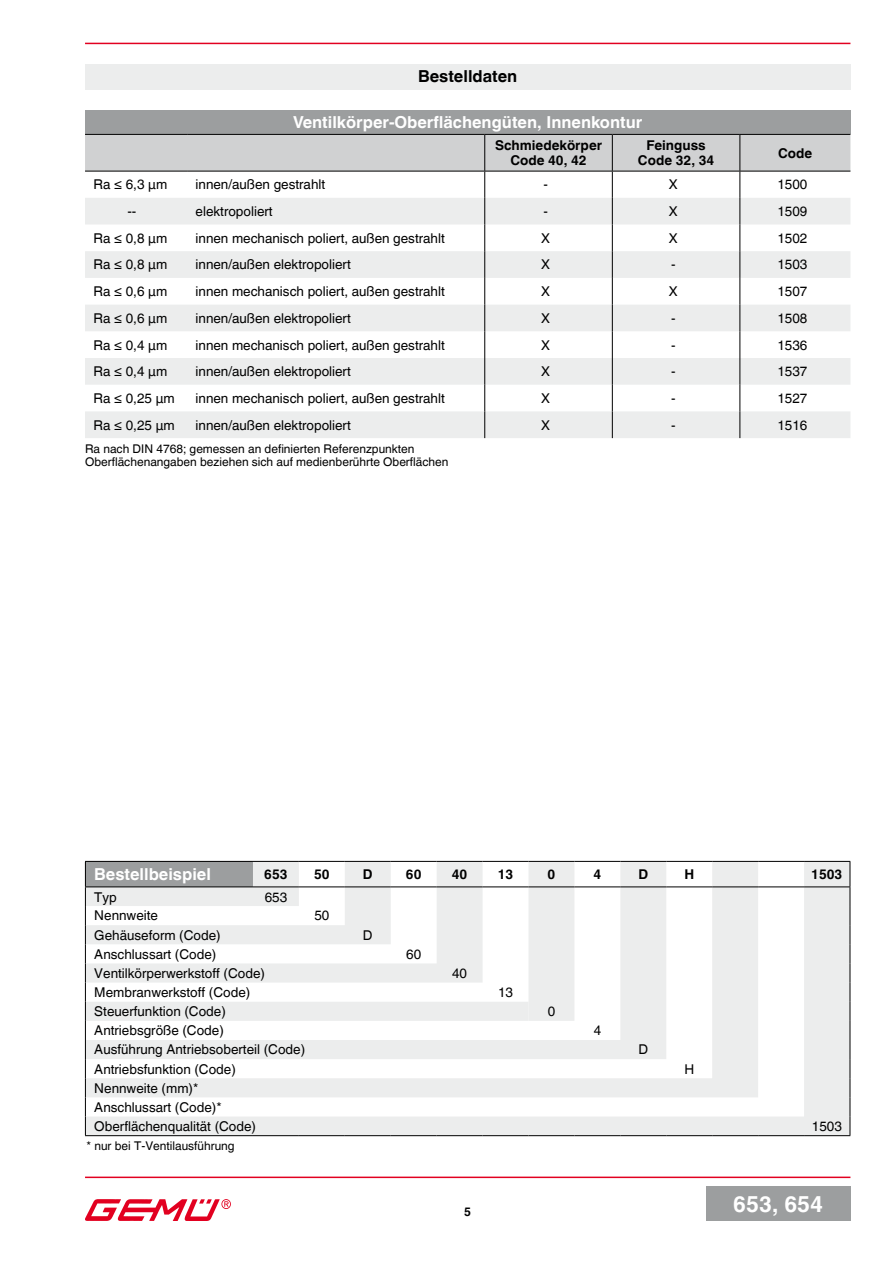
<style>
.page{position:relative;width:893px;height:1263px;background:#fff}
.page>*{position:absolute;margin:0;border:0;box-sizing:border-box;transform-origin:0 0}
.t1{font:700 22.5px "Helvetica World";color:#fff}
.t2{font:700 16.5px "Helvetica World";color:#fff}
.t3{font:700 16.5px "Helvetica World";color:#000}
.t4{font:13.5px/19px "Helvetica World";color:#000}
.t5{font:700 13.5px/15px "Helvetica World";color:#000;text-align:center}
.t6{font:12px/13.5px "Helvetica World";color:#000}
.t7{font:700 12px "Helvetica World";color:#000}
</style>
<div class="page">
<hr style="left:85px;top:1176px;width:765px;height:2px;background:#e20020">
<hr style="left:85px;top:43px;width:765px;height:1px;background:#e20020">
<img style="left:85px;top:1199px;width:146px;height:21px">
<div style="left:706px;top:1186px;width:144px;height:34px;background:#9c9e9f"></div>
<div style="left:85px;top:64px;width:765px;height:25px;background:#eceded"></div>
<svg style="left:86px;top:862px;width:764px;height:273px;fill:#eceded"></svg>
<div style="left:528px;top:862px;width:46px;height:159px;background:#eceded"></div>
<hr style="left:85px;top:861px;width:168px;height:1px;background:#000">
<hr style="left:253px;top:861px;width:46px;height:1px;background:#000">
<hr style="left:299px;top:861px;width:46px;height:1px;background:#000">
<hr style="left:345px;top:861px;width:46px;height:1px;background:#000">
<hr style="left:391px;top:861px;width:46px;height:1px;background:#000">
<hr style="left:437px;top:861px;width:46px;height:1px;background:#000">
<hr style="left:483px;top:861px;width:45px;height:1px;background:#000">
<hr style="left:528px;top:861px;width:46px;height:1px;background:#000">
<hr style="left:574px;top:861px;width:46px;height:1px;background:#000">
<hr style="left:620px;top:861px;width:46px;height:1px;background:#000">
<hr style="left:666px;top:861px;width:46px;height:1px;background:#000">
<hr style="left:712px;top:861px;width:46px;height:1px;background:#000">
<hr style="left:758px;top:861px;width:46px;height:1px;background:#000">
<hr style="left:804px;top:861px;width:46px;height:1px;background:#000">
<hr style="left:85px;top:886px;width:168px;height:1px;background:#000">
<hr style="left:253px;top:886px;width:46px;height:1px;background:#000">
<hr style="left:299px;top:886px;width:46px;height:1px;background:#000">
<hr style="left:345px;top:886px;width:46px;height:1px;background:#000">
<hr style="left:391px;top:886px;width:46px;height:1px;background:#000">
<hr style="left:437px;top:886px;width:46px;height:1px;background:#000">
<hr style="left:483px;top:886px;width:45px;height:1px;background:#000">
<hr style="left:528px;top:886px;width:46px;height:1px;background:#000">
<hr style="left:574px;top:886px;width:46px;height:1px;background:#000">
<hr style="left:620px;top:886px;width:46px;height:1px;background:#000">
<hr style="left:666px;top:886px;width:46px;height:1px;background:#000">
<hr style="left:712px;top:886px;width:46px;height:1px;background:#000">
<hr style="left:758px;top:886px;width:46px;height:1px;background:#000">
<hr style="left:804px;top:886px;width:46px;height:1px;background:#000">
<svg style="left:85px;top:862px;width:1px;height:273px"></svg>
<hr style="left:85px;top:1135px;width:168px;height:1px;background:#000">
<hr style="left:253px;top:1135px;width:46px;height:1px;background:#000">
<hr style="left:299px;top:1135px;width:46px;height:1px;background:#000">
<hr style="left:345px;top:1135px;width:46px;height:1px;background:#000">
<hr style="left:391px;top:1135px;width:46px;height:1px;background:#000">
<hr style="left:437px;top:1135px;width:46px;height:1px;background:#000">
<hr style="left:483px;top:1135px;width:45px;height:1px;background:#000">
<hr style="left:528px;top:1135px;width:46px;height:1px;background:#000">
<hr style="left:574px;top:1135px;width:46px;height:1px;background:#000">
<hr style="left:620px;top:1135px;width:46px;height:1px;background:#000">
<hr style="left:666px;top:1135px;width:46px;height:1px;background:#000">
<hr style="left:712px;top:1135px;width:46px;height:1px;background:#000">
<hr style="left:758px;top:1135px;width:46px;height:1px;background:#000">
<svg style="left:850px;top:862px;width:1px;height:273px"></svg>
<hr style="left:804px;top:1135px;width:46px;height:1px;background:#000">
<div style="left:85px;top:111px;width:765px;height:23px;background:#9c9e9f"></div>
<svg style="left:85px;top:134px;width:765px;height:304px"></svg>
<p class="t3" style="left:418px;top:67px;width:101px">Bestelldaten</p>
<p class="t2" style="left:293px;top:113px;width:351px">Ventilkörper-Oberflächengüten, Innenkontur</p>
<p class="t5" style="left:495px;top:138px;width:109px">Schmiedekörper<br>Code 40, 42</p>
<p class="t5" style="left:638px;top:138px;width:78px">Feinguss<br>Code 32, 34</p>
<p class="t5" style="left:778px;top:145px;width:36px">Code</p>
<p class="t4" style="left:94px;top:175px;width:75px">Ra ≤ 6,3 µm</p>
<p class="t4" style="left:196px;top:175px;width:131px">innen/außen gestrahlt</p>
<p class="t4" style="left:543px;top:175px;width:6px">-</p>
<p class="t4" style="left:669px;top:175px;width:10px">X</p>
<p class="t4" style="left:777px;top:175px;width:32px">1500</p>
<p class="t4" style="left:127px;top:202px;width:10px">--</p>
<p class="t4" style="left:196px;top:202px;width:79px">elektropoliert</p>
<p class="t4" style="left:543px;top:202px;width:6px">-</p>
<p class="t4" style="left:669px;top:202px;width:10px">X</p>
<p class="t4" style="left:777px;top:202px;width:32px">1509</p>
<p class="t4" style="left:94px;top:228px;width:75px">Ra ≤ 0,8 µm</p>
<p class="t4" style="left:196px;top:228px;width:251px">innen mechanisch poliert, außen gestrahlt</p>
<p class="t4" style="left:541px;top:228px;width:10px">X</p>
<p class="t4" style="left:669px;top:228px;width:10px">X</p>
<p class="t4" style="left:777px;top:228px;width:32px">1502</p>
<p class="t4" style="left:94px;top:255px;width:75px">Ra ≤ 0,8 µm</p>
<p class="t4" style="left:196px;top:255px;width:157px">innen/außen elektropoliert</p>
<p class="t4" style="left:541px;top:255px;width:10px">X</p>
<p class="t4" style="left:671px;top:255px;width:6px">-</p>
<p class="t4" style="left:777px;top:255px;width:32px">1503</p>
<p class="t4" style="left:94px;top:282px;width:75px">Ra ≤ 0,6 µm</p>
<p class="t4" style="left:196px;top:282px;width:251px">innen mechanisch poliert, außen gestrahlt</p>
<p class="t4" style="left:541px;top:282px;width:10px">X</p>
<p class="t4" style="left:669px;top:282px;width:10px">X</p>
<p class="t4" style="left:777px;top:282px;width:32px">1507</p>
<p class="t4" style="left:94px;top:309px;width:75px">Ra ≤ 0,6 µm</p>
<p class="t4" style="left:196px;top:309px;width:157px">innen/außen elektropoliert</p>
<p class="t4" style="left:541px;top:309px;width:10px">X</p>
<p class="t4" style="left:671px;top:309px;width:6px">-</p>
<p class="t4" style="left:777px;top:309px;width:32px">1508</p>
<p class="t4" style="left:94px;top:335px;width:75px">Ra ≤ 0,4 µm</p>
<p class="t4" style="left:196px;top:335px;width:251px">innen mechanisch poliert, außen gestrahlt</p>
<p class="t4" style="left:541px;top:335px;width:10px">X</p>
<p class="t4" style="left:671px;top:335px;width:6px">-</p>
<p class="t4" style="left:777px;top:335px;width:32px">1536</p>
<p class="t4" style="left:94px;top:362px;width:75px">Ra ≤ 0,4 µm</p>
<p class="t4" style="left:196px;top:362px;width:157px">innen/außen elektropoliert</p>
<p class="t4" style="left:541px;top:362px;width:10px">X</p>
<p class="t4" style="left:671px;top:362px;width:6px">-</p>
<p class="t4" style="left:777px;top:362px;width:32px">1537</p>
<p class="t4" style="left:94px;top:389px;width:83px">Ra ≤ 0,25 µm</p>
<p class="t4" style="left:196px;top:389px;width:251px">innen mechanisch poliert, außen gestrahlt</p>
<p class="t4" style="left:541px;top:389px;width:10px">X</p>
<p class="t4" style="left:671px;top:389px;width:6px">-</p>
<p class="t4" style="left:777px;top:389px;width:32px">1527</p>
<p class="t4" style="left:94px;top:415px;width:83px">Ra ≤ 0,25 µm</p>
<p class="t4" style="left:196px;top:415px;width:157px">innen/außen elektropoliert</p>
<p class="t4" style="left:541px;top:415px;width:10px">X</p>
<p class="t4" style="left:671px;top:415px;width:6px">-</p>
<p class="t4" style="left:777px;top:415px;width:32px">1516</p>
<p class="t6" style="left:85px;top:442px;width:365px">Ra nach DIN 4768; gemessen an definierten Referenzpunkten<br>Oberflächenangaben beziehen sich auf medienberührte Oberflächen</p>
<p class="t2" style="left:94px;top:865px;width:118px">Bestellbeispiel</p>
<p class="t5" style="left:264px;top:867px;width:25px">653</p>
<p class="t5" style="left:314px;top:867px;width:17px">50</p>
<p class="t5" style="left:363px;top:867px;width:11px">D</p>
<p class="t5" style="left:406px;top:867px;width:17px">60</p>
<p class="t5" style="left:452px;top:867px;width:17px">40</p>
<p class="t5" style="left:498px;top:867px;width:17px">13</p>
<p class="t5" style="left:548px;top:867px;width:9px">0</p>
<p class="t5" style="left:593px;top:867px;width:9px">4</p>
<p class="t5" style="left:638px;top:867px;width:11px">D</p>
<p class="t5" style="left:684px;top:867px;width:11px">H</p>
<p class="t5" style="left:811px;top:867px;width:33px">1503</p>
<p class="t4" style="left:94px;top:887px;width:24px">Typ</p>
<p class="t4" style="left:265px;top:887px;width:24px">653</p>
<p class="t4" style="left:94px;top:906px;width:65px">Nennweite</p>
<p class="t4" style="left:314px;top:906px;width:17px">50</p>
<p class="t4" style="left:94px;top:925px;width:128px">Gehäuseform (Code)</p>
<p class="t4" style="left:363px;top:925px;width:11px">D</p>
<p class="t4" style="left:94px;top:944px;width:124px">Anschlussart (Code)</p>
<p class="t4" style="left:406px;top:944px;width:17px">60</p>
<p class="t4" style="left:94px;top:964px;width:172px">Ventilkörperwerkstoff (Code)</p>
<p class="t4" style="left:452px;top:964px;width:17px">40</p>
<p class="t4" style="left:94px;top:983px;width:158px">Membranwerkstoff (Code)</p>
<p class="t4" style="left:498px;top:983px;width:17px">13</p>
<p class="t4" style="left:94px;top:1002px;width:133px">Steuerfunktion (Code)</p>
<p class="t4" style="left:548px;top:1002px;width:9px">0</p>
<p class="t4" style="left:94px;top:1021px;width:131px">Antriebsgröße (Code)</p>
<p class="t4" style="left:594px;top:1021px;width:9px">4</p>
<p class="t4" style="left:94px;top:1040px;width:212px">Ausführung Antriebsoberteil (Code)</p>
<p class="t4" style="left:638px;top:1040px;width:11px">D</p>
<p class="t4" style="left:94px;top:1059px;width:143px">Antriebsfunktion (Code)</p>
<p class="t4" style="left:684px;top:1059px;width:11px">H</p>
<p class="t4" style="left:94px;top:1078px;width:163px">Nennweite (mm)*<br>Anschlussart (Code)*<br>Oberflächenqualität (Code)</p>
<p class="t4" style="left:812px;top:1116px;width:32px">1503</p>
<p class="t6" style="left:87px;top:1139px;width:150px">* nur bei T-Ventilausführung</p>
<p class="t7" style="left:464px;top:1205px;width:8px">5</p>
<h1 class="t1" style="left:733px;top:1190px;width:92px">653, 654</h1>
</div>
